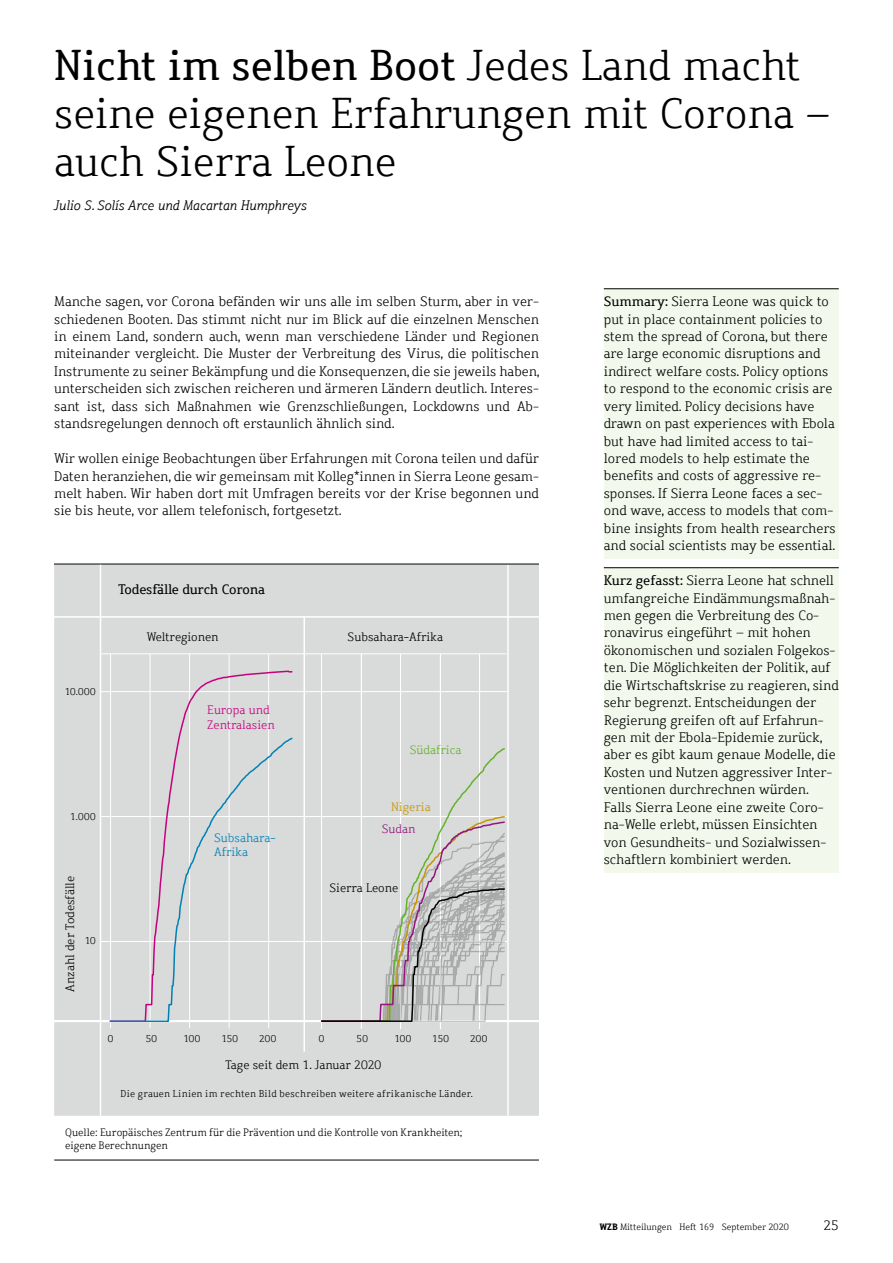
<style>
.page{position:relative;width:893px;height:1263px;background:#fff}
.page>*{position:absolute;margin:0;border:0;box-sizing:border-box;transform-origin:0 0}
.t1{font:300 42px/48px "Dahrendorf";color:#000}
.t2{font:300 13.5px/17.4px "Dahrendorf";color:#000;text-align:justify}
.t3{font:italic 300 13.5px "Dahrendorf";color:#000}
.t4{font:13.5px "Dahrendorf";letter-spacing:-.01em;color:#000}
.t5{font:300 12px "Dahrendorf";color:#000}
.t6{font:300 12px/14.4px "Dahrendorf";color:#c7007e}
.t7{font:300 12px/14.4px "Dahrendorf";color:#0081b6}
.t8{font:300 12px/22px "Dahrendorf";color:#c79604}
.t9{font:300 12px "Dahrendorf";color:#64b32b}
.t10{font:300 10.5px/13.5px "Dahrendorf";letter-spacing:-.005em;color:#000}
.t11{font:300 9.75px "Dahrendorf";letter-spacing:.025em;color:#000}
.t12{font:300 9px "Dahrendorf";color:#000}
.s1{font-weight:400}
.s2{color:#941680}
.s3{font-weight:700}
</style>
<div class="page">
<div style="left:604px;top:289px;width:235px;height:270px;background:#f3f8ec"></div>
<hr style="left:604px;top:288px;width:235px;height:1px;background:#000">
<div style="left:604px;top:568px;width:235px;height:305px;background:#f3f8ec"></div>
<hr style="left:604px;top:567px;width:235px;height:1px;background:#000">
<div style="left:54px;top:565px;width:485px;height:551px;background:#d9dada"></div>
<hr style="left:101px;top:941px;width:407px;height:1px;background:#fff">
<hr style="left:101px;top:816px;width:406px;height:1px;background:#fff">
<hr style="left:101px;top:691px;width:406px;height:1px;background:#fff">
<hr style="left:110px;top:654px;width:1px;height:374px;background:#fff">
<hr style="left:321px;top:654px;width:1px;height:374px;background:#fff">
<hr style="left:150px;top:654px;width:1px;height:374px;background:#fff">
<hr style="left:361px;top:654px;width:1px;height:374px;background:#fff">
<hr style="left:189px;top:654px;width:1px;height:374px;background:#fff">
<hr style="left:400px;top:654px;width:1px;height:374px;background:#fff">
<hr style="left:229px;top:654px;width:1px;height:374px;background:#fff">
<hr style="left:440px;top:654px;width:1px;height:374px;background:#fff">
<hr style="left:268px;top:654px;width:1px;height:374px;background:#fff">
<hr style="left:479px;top:654px;width:1px;height:374px;background:#fff">
<hr style="left:54px;top:1160px;width:485px;height:1px;background:#000">
<hr style="left:507px;top:564px;width:2px;height:551px;background:#fff">
<hr style="left:54px;top:564px;width:485px;height:1px;background:#000">
<hr style="left:54px;top:616px;width:485px;height:2px;background:#fff">
<hr style="left:54px;top:1021px;width:485px;height:1px;background:#fff">
<hr style="left:303px;top:616px;width:2px;height:436px;background:#fff">
<hr style="left:101px;top:653px;width:405px;height:1px;background:#fff">
<hr style="left:100px;top:565px;width:1px;height:551px;background:#fff">
<svg style="left:108px;top:670px;width:186px;height:66px;background:#dad7d9"></svg>
<svg style="left:108px;top:736px;width:186px;height:287px;background:#d7d8da"></svg>
<div style="left:320px;top:746px;width:187px;height:277px;background:#d9dada"></div>
<svg style="left:320px;top:815px;width:186px;height:208px;background:#cdcccb"></svg>
<h1 class="t1" style="left:54px;top:42px;width:777px"><span class="s1">Nicht im selben Boot</span> Jedes Land macht seine eigenen Erfahrungen mit Corona – auch Sierra Leone</h1>
<p class="t3" style="left:54px;top:197px;width:254px">Julio S. Solís Arce und Macartan Humphreys</p>
<p class="t2" style="left:54px;top:293px;width:487px">Manche sagen, vor Corona befänden wir uns alle im selben Sturm, aber in ver&shy;schiedenen Booten. Das stimmt nicht nur im Blick auf die einzelnen Menschen in einem Land, sondern auch, wenn man verschiedene Länder und Regionen miteinander vergleicht. Die Muster der Verbreitung des Virus, die politischen Instrumente zu seiner Bekämpfung und die Konsequenzen, die sie jeweils haben, unterscheiden sich zwischen reicheren und ärmeren Ländern deutlich. Interes&shy;sant ist, dass sich Maßnahmen wie Grenzschließungen, Lockdowns und Ab&shy;standsregelungen dennoch oft erstaunlich ähnlich sind.</p>
<p class="t2" style="left:54px;top:450px;width:486px">Wir wollen einige Beobachtungen über Erfahrungen mit Corona teilen und dafür Daten heranziehen, die wir gemeinsam mit Kolleg*innen in Sierra Leone gesam&shy;melt haben. Wir haben dort mit Umfragen bereits vor der Krise begonnen und sie bis heute, vor allem telefonisch, fortgesetzt.</p>
<p class="t4" style="left:118px;top:581px;width:148px">Todesfälle durch Corona</p>
<p class="t11" style="left:65px;top:686px;width:32px">10.000</p>
<p class="t5" style="left:147px;top:629px;width:73px">Weltregionen</p>
<p class="t5" style="left:348px;top:629px;width:97px">Subsahara-Afrika</p>
<p class="t6" style="left:207px;top:703px;width:69px">Europa und<br>Zentralasien</p>
<p class="t9" style="left:410px;top:742px;width:53px">Südafrica</p>
<p class="t11" style="left:70px;top:810px;width:27px">1.000</p>
<p class="t5" style="left:62px;top:992px;width:117px;rotate:-90deg">Anzahl der Todesfälle</p>
<p class="t11" style="left:85px;top:935px;width:12px">10</p>
<p class="t7" style="left:214px;top:831px;width:63px">Subsahara-<br>Afrika</p>
<p class="t8" style="left:382px;top:796px;width:50px;text-indent:9px">Nigeria<br><span class="s2">Sudan</span></p>
<p class="t5" style="left:329px;top:880px;width:70px">Sierra Leone</p>
<p class="t11" style="left:108px;top:1032px;width:7px">0</p>
<p class="t11" style="left:146px;top:1032px;width:13px">50</p>
<p class="t11" style="left:184px;top:1032px;width:18px">100</p>
<p class="t11" style="left:221px;top:1032px;width:18px">150</p>
<p class="t11" style="left:259px;top:1032px;width:19px">200</p>
<p class="t11" style="left:319px;top:1032px;width:7px">0</p>
<p class="t11" style="left:357px;top:1032px;width:13px">50</p>
<p class="t11" style="left:394px;top:1032px;width:18px">100</p>
<p class="t11" style="left:432px;top:1032px;width:18px">150</p>
<p class="t11" style="left:470px;top:1032px;width:19px">200</p>
<p class="t5" style="left:225px;top:1058px;width:157px">Tage seit dem 1. Januar 2020</p>
<p class="t11" style="left:121px;top:1088px;width:354px">Die grauen Linien im rechten Bild beschreiben weitere afrikanische Länder.</p>
<p class="t10" style="left:65px;top:1125px;width:399px">Quelle: Europäisches Zentrum für die Prävention und die Kontrolle von Krankheiten; eigene Berechnungen</p>
<p class="t2" style="left:604px;top:293px;width:233px;text-align:left"><span class="s1">Summary:</span> Sierra Leone was quick to put in place containment policies to stem the spread of Corona, but there are large economic disruptions and indirect welfare costs. Policy options to respond to the economic crisis are very limited. Policy decisions have drawn on past experiences with Ebola but have had limited access to tai&shy;lored models to help estimate the benefits and costs of aggressive re&shy;sponses. If Sierra Leone faces a sec&shy;ond wave, access to models that com&shy;bine insights from health researchers and social scientists may be essential.</p>
<p class="t2" style="left:604px;top:572px;width:236px;text-align:left"><span class="s1">Kurz gefasst:</span> Sierra Leone hat schnell umfangreiche Eindämmungsmaßnah&shy;men gegen die Verbreitung des Co&shy;ronavirus eingeführt – mit hohen ökonomischen und sozialen Folgekos&shy;ten. Die Möglichkeiten der Politik, auf die Wirtschaftskrise zu reagieren, sind sehr begrenzt. Entscheidungen der Regierung greifen oft auf Erfahrun&shy;gen mit der Ebola-Epidemie zurück, aber es gibt kaum genaue Modelle, die Kosten und Nutzen aggressiver Inter&shy;ventionen durchrechnen würden.<br>Falls Sierra Leone eine zweite Coro&shy;na-Welle erlebt, müssen Einsichten von Gesundheits- und Sozialwissen&shy;schaftlern kombiniert werden.</p>
<p class="t12" style="left:600px;top:1221px;width:190px"><span class="s3">WZB</span> Mitteilungen Heft 169 September 2020</p>
<p class="t2" style="left:824px;top:1217px;width:17px">25</p>
</div>
